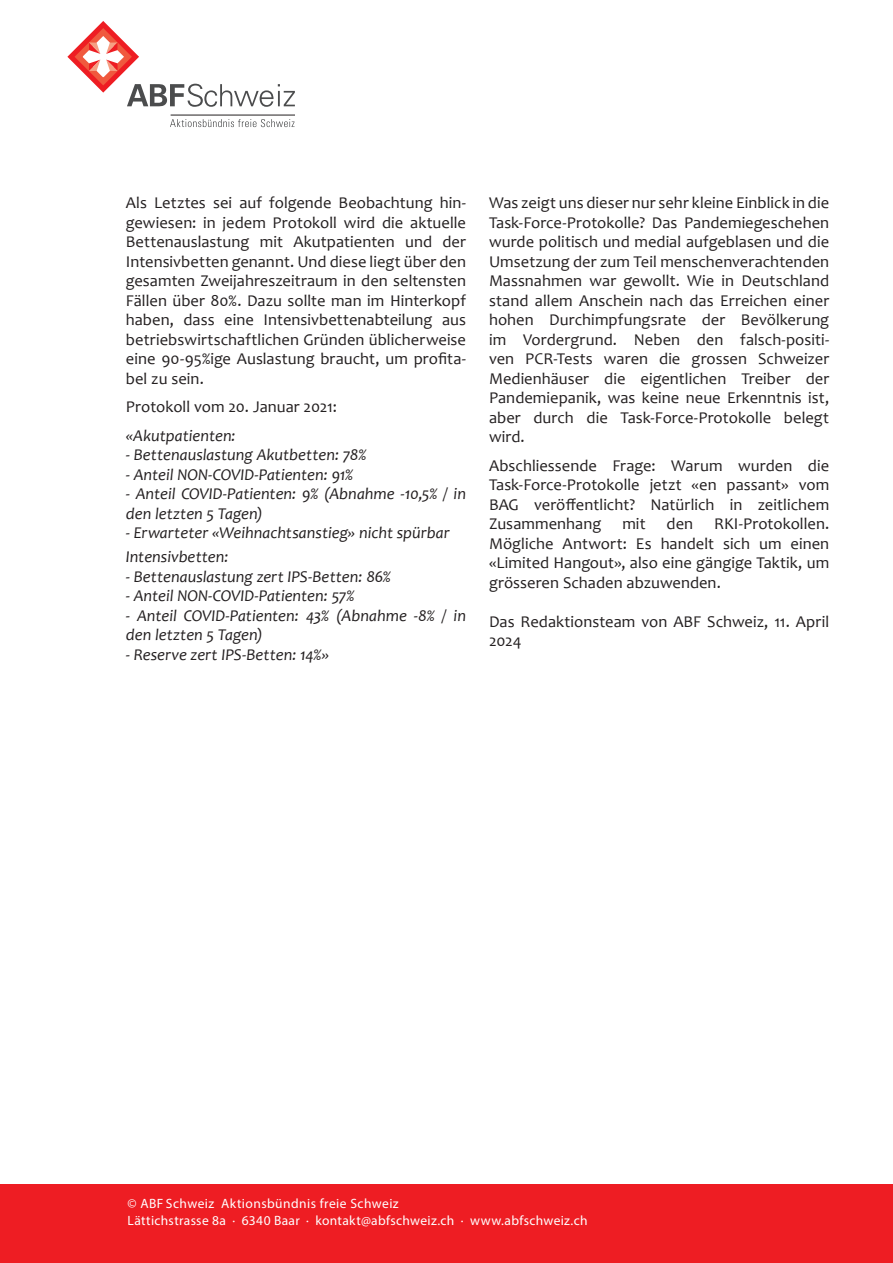
<style>
.page{position:relative;width:893px;height:1263px;background:#fff}
.page>*{position:absolute;margin:0;border:0;box-sizing:border-box;transform-origin:0 0}
.t1{font:16.5px/19.5px "Candara";letter-spacing:.005em;color:#231f20;text-align:justify}
.t2{font:italic 16.5px/19.5px "Candara";color:#231f20}
.t3{font:13.5px "Myriad Pro";letter-spacing:.03em;color:#fff}
</style>
<div class="page">
<svg style="left:127px;top:84px;width:168px;height:23px"></svg>
<svg style="left:71px;top:25px;width:64px;height:64px"></svg>
<div style="left:68px;top:22px;width:70px;height:70px;border:5px solid #ee1d23;border-radius:50%"></div>
<svg style="left:79px;top:32px;width:49px;height:49px"></svg>
<div style="left:76px;top:29px;width:55px;height:55px;border:6px solid #f0593e;border-radius:50%"></div>
<svg style="left:106px;top:42px;width:12px;height:12px"></svg>
<svg style="left:89px;top:42px;width:11px;height:12px"></svg>
<svg style="left:106px;top:60px;width:12px;height:11px"></svg>
<svg style="left:89px;top:60px;width:11px;height:11px"></svg>
<svg style="left:170px;top:119px;width:125px;height:8px"></svg>
<hr style="left:171px;top:115px;width:123px;height:1px;background:#231f20">
<div style="left:0;top:1184px;width:893px;height:79px;background:#ee1d23"></div>
<p class="t1" style="left:126px;top:193px;width:342px">Als Letztes sei auf folgende Beobachtung hin&shy;gewiesen: in jedem Protokoll wird die aktuelle Bettenauslastung mit Akutpatienten und der Intensivbetten genannt. Und diese liegt über den gesamten Zweijahreszeitraum in den seltensten Fällen über 80%. Dazu sollte man im Hinterkopf haben, dass eine Intensivbettenabteilung aus betriebswirtschaftlichen Gründen üblicherweise eine 90-95%ige Auslastung braucht, um profita&shy;bel zu sein.</p>
<p class="t1" style="left:126px;top:397px;width:213px">Protokoll vom 20. Januar 2021:</p>
<p class="t2" style="left:126px;top:426px;width:111px">«Akutpatienten:</p>
<p class="t2" style="left:126px;top:445px;width:242px">- Bettenauslastung Akutbetten: 78%</p>
<p class="t2" style="left:126px;top:465px;width:229px">- Anteil NON-COVID-Patienten: 91%</p>
<p class="t2" style="left:126px;top:484px;width:342px">- Anteil COVID-Patienten: 9% (Abnahme -10,5% / in den letzten 5 Tagen)</p>
<p class="t2" style="left:126px;top:523px;width:326px">- Erwarteter «Weihnachtsanstieg» nicht spürbar</p>
<p class="t2" style="left:126px;top:547px;width:104px">Intensivbetten:</p>
<p class="t2" style="left:126px;top:567px;width:267px">- Bettenauslastung zert IPS-Betten: 86%</p>
<p class="t2" style="left:126px;top:586px;width:230px">- Anteil NON-COVID-Patienten: 57%</p>
<p class="t2" style="left:126px;top:606px;width:342px">- Anteil COVID-Patienten: 43% (Abnahme -8% / in den letzten 5 Tagen)</p>
<p class="t2" style="left:126px;top:645px;width:205px">- Reserve zert IPS-Betten: 14%»</p>
<p class="t1" style="left:489px;top:193px;width:342px">Was zeigt uns dieser nur sehr kleine Einblick in die Task-Force-Protokolle? Das Pandemiegeschehen wurde politisch und medial aufgeblasen und die Umsetzung der zum Teil menschenverachtenden Massnahmen war gewollt. Wie in Deutschland stand allem Anschein nach das Erreichen einer hohen Durchimpfungsrate der Bevölkerung im Vordergrund. Neben den falsch-positi&shy;ven PCR-Tests waren die grossen Schweizer Medienhäuser die eigentlichen Treiber der Pandemiepanik, was keine neue Erkenntnis ist, aber durch die Task-Force-Protokolle belegt wird.</p>
<p class="t1" style="left:489px;top:456px;width:342px">Abschliessende Frage: Warum wurden die Task-Force-Protokolle jetzt «en passant» vom BAG veröffentlicht? Natürlich in zeitlichem Zusammenhang</p>
<p class="t1" style="left:489px;top:514px;width:342px;text-indent:225px">RKI-Protokollen.<br>Mögliche Antwort: Es handelt sich um einen «Limited Hangout», also eine gängige Taktik, um grösseren Schaden abzuwenden.</p>
<p class="t1" style="left:489px;top:612px;width:342px">Das Redaktionsteam von ABF Schweiz, 11. April<br>2024</p>
<p class="t1" style="left:622px;top:514px;width:25px">mit</p>
<p class="t1" style="left:667px;top:514px;width:28px">den</p>
<p class="t3" style="left:128px;top:1195px;width:273px">© ABF Schweiz Aktionsbündnis freie Schweiz</p>
<p class="t3" style="left:128px;top:1212px;width:461px">Lättichstrasse 8a · 6340 Baar · kontakt@abfschweiz.ch · www.abfschweiz.ch</p>
</div>
